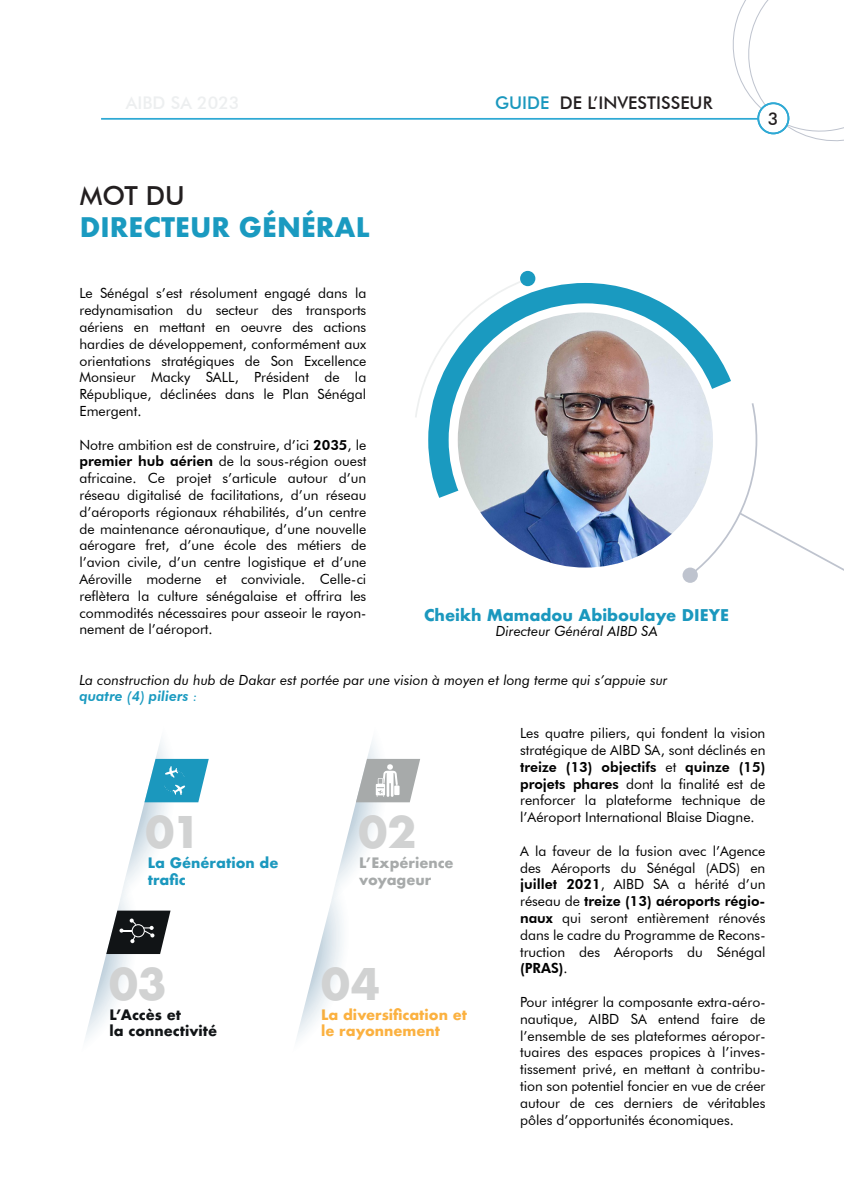
<style>
.page{position:relative;width:844px;height:1191px;background:#fff}
.page>*{position:absolute;margin:0;border:0;box-sizing:border-box;transform-origin:0 0}
.t1{font:700 42.52px "Futura";color:#d1d2d2}
.t2{font:700 26.25px "Futura";color:#1a9ac0}
.t3{font:500 26.25px "Futura BT";color:#231f20}
.t4{font:500 17.5px "Futura BT";color:#231f20}
.t5{font:700 15.75px "Futura";color:#1b98be}
.t6{font:14px/16.8px "Futura BT";color:#000001;text-align:justify}
.t7{font:italic 14px/16.8px "Futura BT";color:#000001}
.t8{font:700 14px/16.8px "Futura";color:#fbb140}
.t9{font:700 14px/16.8px "Futura";color:#111416}
.t10{font:700 14px/16.8px "Futura";color:#1b98be}
.t11{font:700 14px/16.8px "Futura";color:#a7aaaa}
.s1{color:#1b98be}
.s2{font-weight:800}
.s3{font-weight:800;color:#1a9ac0}
.s4{color:#1a9ac0}
</style>
<div class="page">
<svg style="left:428px;top:270px;width:303px;height:228px"></svg>
<div style="left:448px;top:303px;width:273px;height:273px;background:#fff;border-radius:50%"></div>
<svg style="left:415px;top:278px;width:111px;height:141px"></svg>
<div style="left:520px;top:271px;width:15px;height:15px;background:#1a9ac0;border-radius:50%"></div>
<div style="left:682px;top:567px;width:15px;height:16px;background:#bec3ce;border-radius:50%"></div>
<svg style="left:688px;top:401px;width:155px;height:178px"></svg>
<svg style="left:296px;top:740px;width:124px;height:300px"></svg>
<svg style="left:85px;top:741px;width:124px;height:298px"></svg>
<svg style="left:732px;top:0;width:111px;height:142px"></svg>
<hr style="left:101px;top:118px;width:687px;height:2px;background:#2fa9d4">
<div style="left:758px;top:103px;width:30px;height:30px;background:#fff;border-radius:50%"></div>
<div style="left:757px;top:102px;width:32px;height:32px;border:2px solid #2fa9d4;border-radius:50%"></div>
<img style="left:457px;top:312px;width:255px;height:255px;border-radius:127px">
<h2 class="t3" style="left:80px;top:180px;width:106px">MOT DU</h2>
<h2 class="t2" style="left:80px;top:208px;width:291px">DIRECTEUR GÉNÉRAL</h2>
<p class="t4" style="left:495px;top:92px;width:219px"><span class="s1">GUIDE</span> DE L’INVESTISSEUR</p>
<p class="t6" style="left:79px;top:285px;width:288px">Le Sénégal s’est résolument engagé dans la redynamisation du secteur des transports aériens en mettant en oeuvre des actions hardies de développement, conformément aux orientations stratégiques de Son Excellence Monsieur Macky SALL, Président de la République, déclinées dans le Plan Sénégal Emergent.</p>
<p class="t6" style="left:79px;top:436px;width:288px">Notre ambition est de construire, d’ici <span class="s2">2035</span>, le <span class="s2">premier hub aérien</span> de la sous-région ouest africaine. Ce projet s’articule autour d’un réseau digitalisé de facilitations, d’un réseau d’aéroports régionaux réhabilités, d’un centre de maintenance aéronautique, d’une nouvelle aérogare fret, d’une école des métiers de l’avion civile, d’un centre logistique et d’une Aéroville moderne et conviviale. Celle-ci reflètera la culture sénégalaise et offrira les commodités nécessaires pour asseoir le rayon&shy;nement de l’aéroport.</p>
<p class="t7" style="left:79px;top:671px;width:589px">La construction du hub de Dakar est portée par une vision à moyen et long terme qui s’appuie sur <span class="s3">quatre (4) piliers</span> <span class="s4">:</span></p>
<p class="t5" style="left:424px;top:603px;width:306px">Cheikh Mamadou Abiboulaye DIEYE</p>
<p class="t7" style="left:495px;top:622px;width:163px">Directeur Général AIBD SA</p>
<p class="t4" style="left:767px;top:108px;width:12px">3</p>
<h1 class="t1" style="left:145px;top:801px;width:57px">01</h1>
<h1 class="t1" style="left:358px;top:801px;width:59px">02</h1>
<p class="t10" style="left:148px;top:854px;width:132px">La Génération de trafic</p>
<p class="t11" style="left:359px;top:854px;width:96px">L’Expérience voyageur</p>
<h1 class="t1" style="left:109px;top:953px;width:59px">03</h1>
<h1 class="t1" style="left:321px;top:953px;width:60px">04</h1>
<p class="t9" style="left:110px;top:1005px;width:109px">L’Accès et<br>la connectivité</p>
<p class="t8" style="left:321px;top:1005px;width:147px">La diversification et le rayonnement</p>
<p class="t6" style="left:520px;top:724px;width:247px">Les quatre piliers, qui fondent la vision stratégique de AIBD SA, sont déclinés en <span class="s2">treize (13) objectifs</span> et <span class="s2">quinze (15) projets phares</span> dont la finalité est de renforcer la plateforme technique de l’Aéroport International Blaise Diagne.</p>
<p class="t6" style="left:520px;top:842px;width:247px">A la faveur de la fusion avec l’Agence des Aéroports du Sénégal (ADS) en <span class="s2">juillet 2021</span>, AIBD SA a hérité d’un réseau de <span class="s2">treize (13) aéroports régio&shy;naux</span> qui seront entièrement rénovés dans le cadre du Programme de Recons&shy;truction des Aéroports du Sénégal <span class="s2">(PRAS)</span>.</p>
<p class="t6" style="left:520px;top:993px;width:247px">Pour intégrer la composante extra-aéro&shy;nautique, AIBD SA entend faire de l’ensemble de ses plateformes aéropor&shy;tuaires des espaces propices à l’inves&shy;tissement privé, en mettant à contribu&shy;tion son potentiel foncier en vue de créer autour de ces derniers de véritables pôles d’opportunités économiques.</p>
</div>
